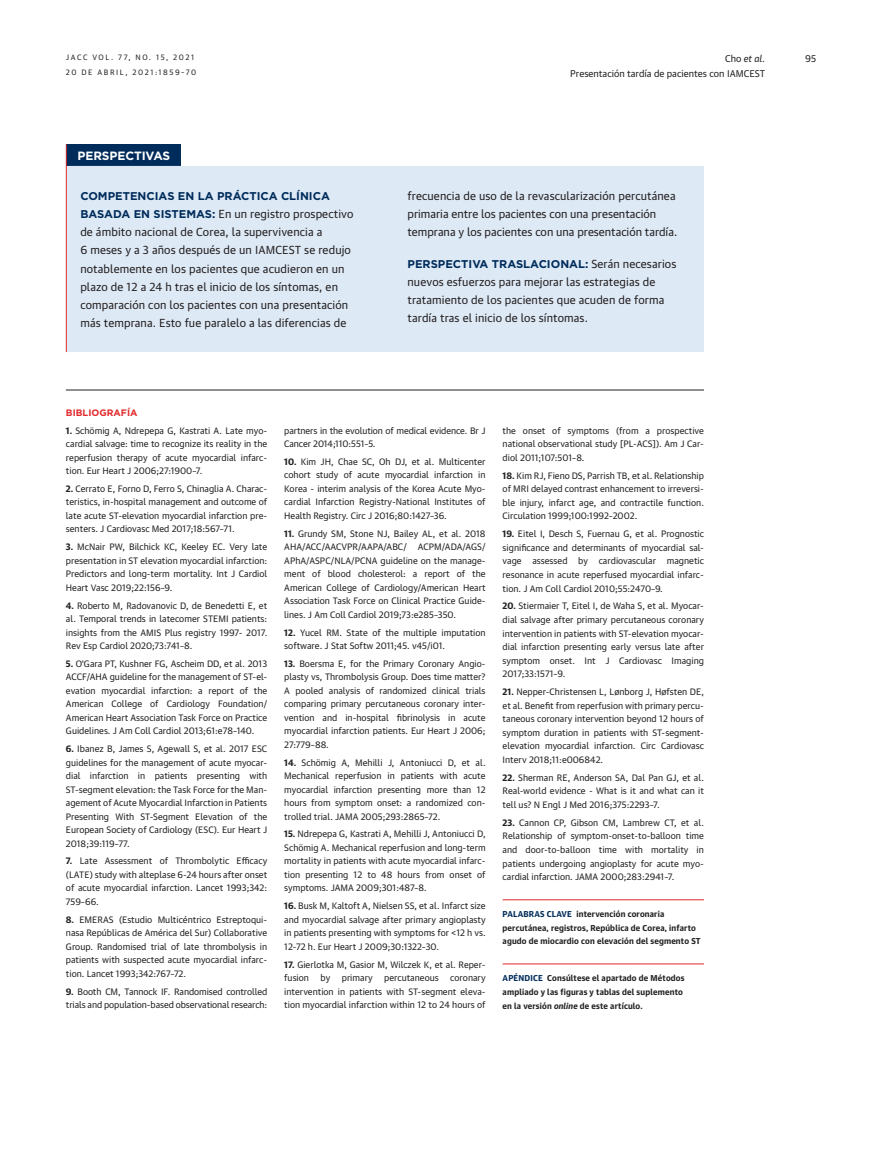
<style>
.page{position:relative;width:872px;height:1170px;background:#fff}
.page>*{position:absolute;margin:0;border:0;box-sizing:border-box;transform-origin:0 0}
.t1{font:700 12px "Gotham";letter-spacing:-.01em;color:#fff}
.t2{font:11.25px/18px "Guardian Text Sans";letter-spacing:.01em;color:#221f1f}
.t3{font:700 11.25px "Gotham";color:#002c5b}
.t4{font:9.45px "Guardian Text Sans";color:#221f1f}
.t5{font:italic 9.45px "Guardian Text Sans";color:#221f1f}
.t6{font:700 9.3px "Gotham";color:#e12a2c}
.t7{font:9px/13.5px "Guardian Text Sans";color:#221f1f;text-align:justify}
.t8{font:700 8.25px/13.5px "Guardian Text Sans";letter-spacing:.02em;color:#221f1f}
.t9{font:7.5px "Guardian Text Sans";letter-spacing:.205em;color:#221f1f}
.s1{font-style:normal}
.s2{font-family:"Gotham";font-weight:700;color:#002c5b}
.s3{font-family:"Guardian Text Sans";font-weight:400;color:#221f1f}
.s4{font-weight:700}
.s5{color:#002c5b}
.s6{font-style:italic}
</style>
<div class="page">
<div style="left:66px;top:145px;width:115px;height:21px;background:#002c5b"></div>
<div style="left:67px;top:166px;width:637px;height:186px;background:#dee9f6"></div>
<svg style="left:66px;top:145px;width:1px;height:21px"></svg>
<hr style="left:66px;top:166px;width:1px;height:186px;background:#e12a2c">
<hr style="left:66px;top:389px;width:638px;height:1px;background:#221f1f">
<hr style="left:502px;top:899px;width:202px;height:1px;background:#e12a2c">
<hr style="left:502px;top:963px;width:202px;height:1px;background:#e12a2c">
<p class="t9" style="left:66px;top:53px;width:130px">JACC VOL. 77, NO. 15, 2021</p>
<p class="t5" style="left:725px;top:54px;width:42px"><span class="s1">Cho</span> et al.</p>
<p class="t4" style="left:805px;top:53px;width:13px">95</p>
<p class="t9" style="left:66px;top:68px;width:132px">20 DE ABRIL, 2021:1859–70</p>
<p class="t4" style="left:570px;top:68px;width:196px">Presentación tardía de pacientes con IAMCEST</p>
<h1 class="t1" style="left:78px;top:149px;width:94px">PERSPECTIVAS</h1>
<p class="t3" style="left:80px;top:190px;width:251px">COMPETENCIAS EN LA PRÁCTICA CLÍNICA</p>
<p class="t2" style="left:80px;top:205px;width:275px"><span class="s2">BASADA EN SISTEMAS:</span> En un registro prospectivo de ámbito nacional de Corea, la supervivencia a<br>6 meses y a 3 años después de un IAMCEST se redujo notablemente en los pacientes que acudieron en un plazo de 12 a 24 h tras el inicio de los síntomas, en comparación con los pacientes con una presentación más temprana. Esto fue paralelo a las diferencias de</p>
<p class="t2" style="left:407px;top:187px;width:271px">frecuencia de uso de la revascularización percutánea primaria entre los pacientes con una presentación temprana y los pacientes con una presentación tardía.</p>
<p class="t3" style="left:407px;top:257px;width:270px">PERSPECTIVA TRASLACIONAL: <span class="s3">Serán necesarios</span></p>
<p class="t2" style="left:407px;top:273px;width:258px">nuevos esfuerzos para mejorar las estrategias de tratamiento de los pacientes que acuden de forma tardía tras el inicio de los síntomas.</p>
<p class="t6" style="left:66px;top:407px;width:73px">BIBLIOGRAFÍA</p>
<p class="t7" style="left:66px;top:424px;width:203px"><span class="s4">1.</span> Schömig A, Ndrepepa G, Kastrati A. Late myo&shy;cardial salvage: time to recognize its reality in the reperfusion therapy of acute myocardial infarc&shy;tion. Eur Heart J 2006;27:1900–7.</p>
<p class="t7" style="left:66px;top:482px;width:203px"><span class="s4">2.</span> Cerrato E, Forno D, Ferro S, Chinaglia A. Charac&shy;teristics, in-hospital management and outcome of late acute ST-elevation myocardial infarction pre&shy;senters. J Cardiovasc Med 2017;18:567–71.</p>
<p class="t7" style="left:66px;top:540px;width:203px"><span class="s4">3.</span> McNair PW, Bilchick KC, Keeley EC. Very late presentation in ST elevation myocardial infarction:<br>Predictors and long-term mortality. Int J Cardiol Heart Vasc 2019;22:156–9.</p>
<p class="t7" style="left:66px;top:598px;width:203px"><span class="s4">4.</span> Roberto M, Radovanovic D, de Benedetti E, et al. Temporal trends in latecomer STEMI patients: insights from the AMIS Plus registry 1997- 2017.<br>Rev Esp Cardiol 2020;73:741–8.</p>
<p class="t7" style="left:66px;top:657px;width:203px"><span class="s4">5.</span> O’Gara PT, Kushner FG, Ascheim DD, et al. 2013<br>ACCF/AHA guideline for the management of ST-el&shy;evation myocardial infarction: a report of the American College of Cardiology Foundation/ American Heart Association Task Force on Practice Guidelines. J Am Coll Cardiol 2013;61:e78–140.</p>
<p class="t7" style="left:66px;top:742px;width:203px"><span class="s4">6.</span> Ibanez B, James S, Agewall S, et al. 2017 ESC guidelines for the management of acute myocar&shy;dial infarction in patients presenting with ST-segment elevation: the Task Force for the Man&shy;agement of Acute Myocardial Infarction in Patients Presenting With ST-Segment Elevation of the European Society of Cardiology (ESC). Eur Heart J 2018;39:119–77.</p>
<p class="t7" style="left:66px;top:854px;width:203px"><span class="s4">7.</span> Late Assessment of Thrombolytic Efficacy (LATE) study with alteplase 6-24 hours after onset of acute myocardial infarction. Lancet 1993;342:<br>759–66.</p>
<p class="t7" style="left:66px;top:912px;width:203px"><span class="s4">8.</span> EMERAS (Estudio Multicéntrico Estreptoqui&shy;nasa Repúblicas de América del Sur) Collaborative Group. Randomised trial of late thrombolysis in patients with suspected acute myocardial infarc&shy;tion. Lancet 1993;342:767–72.</p>
<p class="t7" style="left:66px;top:984px;width:203px"><span class="s4">9.</span> Booth CM, Tannock IF. Randomised controlled trials and population-based observational research:</p>
<p class="t7" style="left:284px;top:424px;width:203px">partners in the evolution of medical evidence. Br J<br>Cancer 2014;110:551–5.</p>
<p class="t7" style="left:284px;top:455px;width:203px"><span class="s4">10.</span> Kim JH, Chae SC, Oh DJ, et al. Multicenter cohort study of acute myocardial infarction in Korea - interim analysis of the Korea Acute Myo&shy;cardial Infarction Registry-National Institutes of Health Registry. Circ J 2016;80:1427–36.</p>
<p class="t7" style="left:284px;top:527px;width:203px"><span class="s4">11.</span> Grundy SM, Stone NJ, Bailey AL, et al. 2018<br>AHA/ACC/AACVPR/AAPA/ABC/ ACPM/ADA/AGS/ APhA/ASPC/NLA/PCNA guideline on the manage&shy;ment of blood cholesterol: a report of the American College of Cardiology/American Heart Association Task Force on Clinical Practice Guide&shy;lines. J Am Coll Cardiol 2019;73:e285–350.</p>
<p class="t7" style="left:284px;top:625px;width:203px"><span class="s4">12.</span> Yucel RM. State of the multiple imputation software. J Stat Softw 2011;45. v45/i01.</p>
<p class="t7" style="left:284px;top:657px;width:203px"><span class="s4">13.</span> Boersma E, for the Primary Coronary Angio&shy;plasty vs, Thrombolysis Group. Does time matter?<br>A pooled analysis of randomized clinical trials comparing primary percutaneous coronary inter&shy;vention and in-hospital fibrinolysis in acute myocardial infarction patients. Eur Heart J 2006; 27:779–88.</p>
<p class="t7" style="left:284px;top:755px;width:203px"><span class="s4">14.</span> Schömig A, Mehilli J, Antoniucci D, et al.<br>Mechanical reperfusion in patients with acute myocardial infarction presenting more than 12 hours from symptom onset: a randomized con&shy;trolled trial. JAMA 2005;293:2865–72.</p>
<p class="t7" style="left:284px;top:827px;width:203px"><span class="s4">15.</span> Ndrepepa G, Kastrati A, Mehilli J, Antoniucci D, Schömig A. Mechanical reperfusion and long-term mortality in patients with acute myocardial infarc&shy;tion presenting 12 to 48 hours from onset of symptoms. JAMA 2009;301:487–8.</p>
<p class="t7" style="left:284px;top:899px;width:203px"><span class="s4">16.</span> Busk M, Kaltoft A, Nielsen SS, et al. Infarct size and myocardial salvage after primary angioplasty in patients presenting with symptoms for &lt;12 h vs.<br>12-72 h. Eur Heart J 2009;30:1322–30.</p>
<p class="t7" style="left:284px;top:957px;width:203px"><span class="s4">17.</span> Gierlotka M, Gasior M, Wilczek K, et al. Reper&shy;fusion</p>
<p class="t7" style="left:320px;top:971px;width:11px">by</p>
<p class="t7" style="left:342px;top:971px;width:32px">primary</p>
<p class="t7" style="left:384px;top:971px;width:56px">percutaneous</p>
<p class="t7" style="left:284px;top:971px;width:203px;text-indent:166px">coronary intervention in patients with ST-segment eleva&shy;tion myocardial infarction within 12 to 24 hours of</p>
<p class="t7" style="left:502px;top:424px;width:203px">the onset of symptoms (from a prospective national observational study [PL-ACS]). Am J Car&shy;diol 2011;107:501–8.</p>
<p class="t7" style="left:502px;top:468px;width:203px"><span class="s4">18.</span> Kim RJ, Fieno DS, Parrish TB, et al. Relationship of MRI delayed contrast enhancement to irreversi&shy;ble injury, infarct age, and contractile function.<br>Circulation 1999;100:1992–2002.</p>
<p class="t7" style="left:502px;top:527px;width:203px"><span class="s4">19.</span> Eitel I, Desch S, Fuernau G, et al. Prognostic significance and determinants of myocardial sal&shy;vage assessed by cardiovascular magnetic resonance in acute reperfused myocardial infarc&shy;tion. J Am Coll Cardiol 2010;55:2470–9.</p>
<p class="t7" style="left:502px;top:599px;width:203px"><span class="s4">20.</span> Stiermaier T, Eitel I, de Waha S, et al. Myocar&shy;dial salvage after primary percutaneous coronary intervention in patients with ST-elevation myocar&shy;dial infarction presenting early versus late after symptom onset. Int J Cardiovasc Imaging 2017;33:1571–9.</p>
<p class="t7" style="left:502px;top:685px;width:203px"><span class="s4">21.</span> Nepper-Christensen L, Lønborg J, Høfsten DE, et al. Benefit from reperfusion with primary percu&shy;taneous coronary intervention beyond 12 hours of symptom duration in patients with ST-segment&shy;elevation myocardial infarction. Circ Cardiovasc Interv 2018;11:e006842.</p>
<p class="t7" style="left:502px;top:771px;width:203px"><span class="s4">22.</span> Sherman RE, Anderson SA, Dal Pan GJ, et al.<br>Real-world evidence - What is it and what can it tell us? N Engl J Med 2016;375:2293–7.</p>
<p class="t7" style="left:502px;top:815px;width:203px"><span class="s4">23.</span> Cannon CP, Gibson CM, Lambrew CT, et al.<br>Relationship of symptom-onset-to-balloon time and door-to-balloon time with mortality in patients undergoing angioplasty for acute myo&shy;cardial infarction. JAMA 2000;283:2941–7.</p>
<p class="t8" style="left:502px;top:907px;width:199px"><span class="s5">PALABRAS CLAVE</span> intervención coronaria percutánea, registros, República de Corea, infarto agudo de miocardio con elevación del segmento ST</p>
<p class="t8" style="left:502px;top:971px;width:183px"><span class="s5">APÉNDICE</span> Consúltese el apartado de Métodos ampliado y las figuras y tablas del suplemento en la versión <span class="s6">online</span> de este artículo.</p>
</div>
